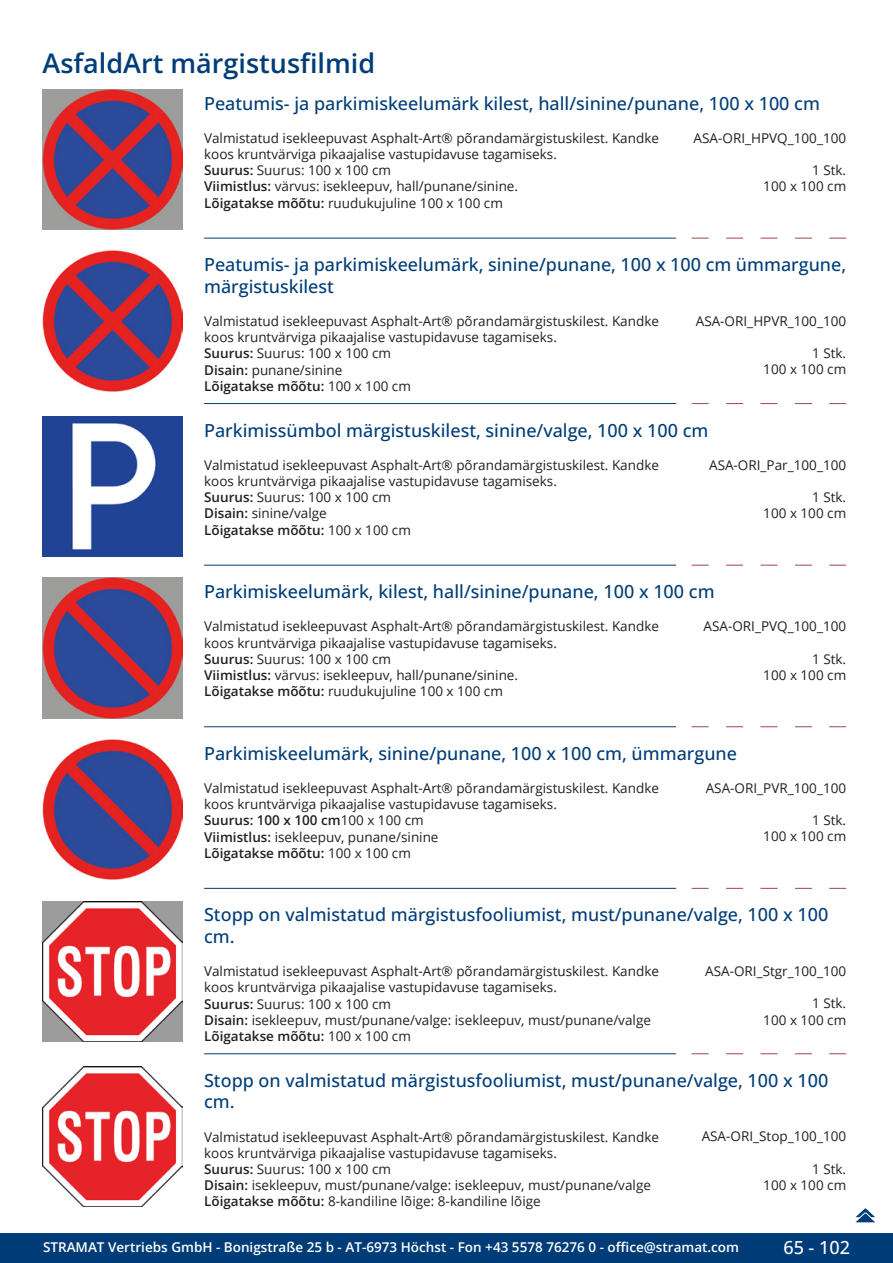
<style>
.page{position:relative;width:893px;height:1263px;background:#fff}
.page>*{position:absolute;margin:0;border:0;box-sizing:border-box;transform-origin:0 0}
.GruppeName{font:600 27px "Open Sans";color:#003d78}
.ArtikelName{font:500 18px/21.6px "Open Sans";color:#003d78}
.t1{font:500 18px "Open Sans";color:#fff}
.Beschreibung{font:13.5px/16.2px "Open Sans";color:#231f20}
.ArtikelNummer{font:13.5px "Open Sans";color:#231f20}
.t2{font:600 13.5px "Open Sans";color:#fff}
.s1{font-weight:600}
</style>
<div class="page">
<div style="left:0;top:1233px;width:893px;height:30px;background:#003d78"></div>
<img style="left:43px;top:89px;width:140px;height:141px">
<img style="left:43px;top:251px;width:140px;height:140px">
<svg style="left:692px;top:238px;width:17px;height:1px"></svg>
<svg style="left:726px;top:238px;width:17px;height:1px"></svg>
<svg style="left:760px;top:238px;width:17px;height:1px"></svg>
<svg style="left:795px;top:238px;width:17px;height:1px"></svg>
<svg style="left:829px;top:238px;width:17px;height:1px"></svg>
<hr style="left:204px;top:238px;width:472px;height:1px;background:#003d78">
<img style="left:43px;top:416px;width:140px;height:141px">
<svg style="left:692px;top:403px;width:17px;height:1px"></svg>
<svg style="left:726px;top:403px;width:17px;height:1px"></svg>
<svg style="left:760px;top:403px;width:17px;height:1px"></svg>
<svg style="left:795px;top:403px;width:17px;height:1px"></svg>
<svg style="left:829px;top:403px;width:17px;height:1px"></svg>
<hr style="left:204px;top:403px;width:472px;height:1px;background:#003d78">
<img style="left:43px;top:578px;width:140px;height:140px">
<svg style="left:692px;top:565px;width:17px;height:1px"></svg>
<svg style="left:726px;top:565px;width:17px;height:1px"></svg>
<svg style="left:760px;top:565px;width:17px;height:1px"></svg>
<svg style="left:795px;top:565px;width:17px;height:1px"></svg>
<svg style="left:829px;top:565px;width:17px;height:1px"></svg>
<hr style="left:204px;top:565px;width:472px;height:1px;background:#003d78">
<img style="left:43px;top:739px;width:140px;height:141px">
<svg style="left:692px;top:726px;width:17px;height:1px"></svg>
<svg style="left:726px;top:726px;width:17px;height:1px"></svg>
<svg style="left:760px;top:726px;width:17px;height:1px"></svg>
<svg style="left:795px;top:726px;width:17px;height:1px"></svg>
<svg style="left:829px;top:726px;width:17px;height:1px"></svg>
<hr style="left:204px;top:726px;width:472px;height:1px;background:#003d78">
<img style="left:43px;top:901px;width:140px;height:140px">
<svg style="left:692px;top:888px;width:17px;height:1px"></svg>
<svg style="left:726px;top:888px;width:17px;height:1px"></svg>
<svg style="left:760px;top:888px;width:17px;height:1px"></svg>
<svg style="left:795px;top:888px;width:17px;height:1px"></svg>
<svg style="left:829px;top:888px;width:17px;height:1px"></svg>
<hr style="left:204px;top:888px;width:472px;height:1px;background:#003d78">
<img style="left:43px;top:1066px;width:140px;height:141px">
<svg style="left:692px;top:1053px;width:17px;height:1px"></svg>
<svg style="left:726px;top:1053px;width:17px;height:1px"></svg>
<svg style="left:760px;top:1053px;width:17px;height:1px"></svg>
<svg style="left:795px;top:1053px;width:17px;height:1px"></svg>
<svg style="left:829px;top:1053px;width:17px;height:1px"></svg>
<hr style="left:204px;top:1053px;width:472px;height:1px;background:#003d78">
<svg style="left:855px;top:1208px;width:21px;height:15px"></svg>
<p class="GruppeName" style="left:43px;top:44px;width:334px">AsfaldArt märgistusfilmid</p>
<p class="ArtikelName" style="left:204px;top:92px;width:617px">Peatumis- ja parkimiskeelumärk kilest, hall/sinine/punane, 100 x 100 cm</p>
<p class="Beschreibung" style="left:204px;top:129px;width:456px">Valmistatud isekleepuvast Asphalt-Art® põrandamärgistuskilest. Kandke koos kruntvärviga pikaajalise vastupidavuse tagamiseks.<br><span class="s1">Suurus:</span> Suurus: 100 x 100 cm<br><span class="s1">Viimistlus:</span> värvus: isekleepuv, hall/punane/sinine.<br><span class="s1">Lõigatakse mõõtu:</span> ruudukujuline 100 x 100 cm</p>
<p class="ArtikelNummer" style="left:694px;top:128px;width:154px">ASA-ORI_HPVQ_100_100</p>
<p class="ArtikelNummer" style="left:812px;top:161px;width:36px">1 Stk.</p>
<p class="ArtikelNummer" style="left:763px;top:177px;width:84px">100 x 100 cm</p>
<p class="ArtikelName" style="left:204px;top:253px;width:644px">Peatumis- ja parkimiskeelumärk, sinine/punane, 100 x 100 cm ümmargune, märgistuskilest</p>
<p class="Beschreibung" style="left:204px;top:313px;width:456px">Valmistatud isekleepuvast Asphalt-Art® põrandamärgistuskilest. Kandke koos kruntvärviga pikaajalise vastupidavuse tagamiseks.<br><span class="s1">Suurus:</span> Suurus: 100 x 100 cm<br><span class="s1">Disain:</span> punane/sinine<br><span class="s1">Lõigatakse mõõtu:</span> 100 x 100 cm</p>
<p class="ArtikelNummer" style="left:696px;top:312px;width:152px">ASA-ORI_HPVR_100_100</p>
<p class="ArtikelNummer" style="left:812px;top:344px;width:36px">1 Stk.</p>
<p class="ArtikelNummer" style="left:763px;top:360px;width:84px">100 x 100 cm</p>
<p class="ArtikelName" style="left:204px;top:419px;width:506px">Parkimissümbol märgistuskilest, sinine/valge, 100 x 100 cm</p>
<p class="Beschreibung" style="left:204px;top:456px;width:456px">Valmistatud isekleepuvast Asphalt-Art® põrandamärgistuskilest. Kandke koos kruntvärviga pikaajalise vastupidavuse tagamiseks.<br><span class="s1">Suurus:</span> Suurus: 100 x 100 cm<br><span class="s1">Disain:</span> sinine/valge<br><span class="s1">Lõigatakse mõõtu:</span> 100 x 100 cm</p>
<p class="ArtikelNummer" style="left:709px;top:455px;width:139px">ASA-ORI_Par_100_100</p>
<p class="ArtikelNummer" style="left:812px;top:488px;width:36px">1 Stk.</p>
<p class="ArtikelNummer" style="left:763px;top:504px;width:84px">100 x 100 cm</p>
<p class="ArtikelName" style="left:204px;top:580px;width:512px">Parkimiskeelumärk, kilest, hall/sinine/punane, 100 x 100 cm</p>
<p class="Beschreibung" style="left:204px;top:618px;width:456px">Valmistatud isekleepuvast Asphalt-Art® põrandamärgistuskilest. Kandke koos kruntvärviga pikaajalise vastupidavuse tagamiseks.<br><span class="s1">Suurus:</span> Suurus: 100 x 100 cm<br><span class="s1">Viimistlus:</span> värvus: isekleepuv, hall/punane/sinine.<br><span class="s1">Lõigatakse mõõtu:</span> ruudukujuline 100 x 100 cm</p>
<p class="ArtikelNummer" style="left:704px;top:617px;width:144px">ASA-ORI_PVQ_100_100</p>
<p class="ArtikelNummer" style="left:812px;top:649px;width:36px">1 Stk.</p>
<p class="ArtikelNummer" style="left:763px;top:666px;width:84px">100 x 100 cm</p>
<p class="ArtikelName" style="left:204px;top:742px;width:534px">Parkimiskeelumärk, sinine/punane, 100 x 100 cm, ümmargune</p>
<p class="Beschreibung" style="left:204px;top:780px;width:456px">Valmistatud isekleepuvast Asphalt-Art® põrandamärgistuskilest. Kandke koos kruntvärviga pikaajalise vastupidavuse tagamiseks.<br><span class="s1">Suurus: 100 x 100 cm</span>100 x 100 cm<br><span class="s1">Viimistlus:</span> isekleepuv, punane/sinine<br><span class="s1">Lõigatakse mõõtu:</span> 100 x 100 cm</p>
<p class="ArtikelNummer" style="left:706px;top:779px;width:142px">ASA-ORI_PVR_100_100</p>
<p class="ArtikelNummer" style="left:812px;top:811px;width:36px">1 Stk.</p>
<p class="ArtikelNummer" style="left:763px;top:827px;width:84px">100 x 100 cm</p>
<p class="ArtikelName" style="left:204px;top:903px;width:626px">Stopp on valmistatud märgistusfooliumist, must/punane/valge, 100 x 100 cm.</p>
<p class="Beschreibung" style="left:204px;top:963px;width:456px">Valmistatud isekleepuvast Asphalt-Art® põrandamärgistuskilest. Kandke koos kruntvärviga pikaajalise vastupidavuse tagamiseks.<br><span class="s1">Suurus:</span> Suurus: 100 x 100 cm<br><span class="s1">Disain:</span> isekleepuv, must/punane/valge: isekleepuv, must/punane/valge <span class="s1">Lõigatakse mõõtu:</span> 100 x 100 cm</p>
<p class="ArtikelNummer" style="left:705px;top:962px;width:143px">ASA-ORI_Stgr_100_100</p>
<p class="ArtikelNummer" style="left:812px;top:994px;width:36px">1 Stk.</p>
<p class="ArtikelNummer" style="left:763px;top:1010px;width:84px">100 x 100 cm</p>
<p class="ArtikelName" style="left:204px;top:1069px;width:626px">Stopp on valmistatud märgistusfooliumist, must/punane/valge, 100 x 100 cm.</p>
<p class="Beschreibung" style="left:204px;top:1128px;width:456px">Valmistatud isekleepuvast Asphalt-Art® põrandamärgistuskilest. Kandke koos kruntvärviga pikaajalise vastupidavuse tagamiseks.<br><span class="s1">Suurus:</span> Suurus: 100 x 100 cm<br><span class="s1">Disain:</span> isekleepuv, must/punane/valge: isekleepuv, must/punane/valge <span class="s1">Lõigatakse mõõtu:</span> 8-kandiline lõige: 8-kandiline lõige</p>
<p class="ArtikelNummer" style="left:702px;top:1127px;width:146px">ASA-ORI_Stop_100_100</p>
<p class="ArtikelNummer" style="left:812px;top:1160px;width:36px">1 Stk.</p>
<p class="ArtikelNummer" style="left:763px;top:1176px;width:84px">100 x 100 cm</p>
<p class="t2" style="left:43px;top:1238px;width:698px">STRAMAT Vertriebs GmbH - Bonigstraße 25 b - AT-6973 Höchst - Fon +43 5578 76276 0 - office@stramat.com</p>
<h2 class="t1" style="left:783px;top:1234px;width:68px">65 - 102</h2>
</div>
